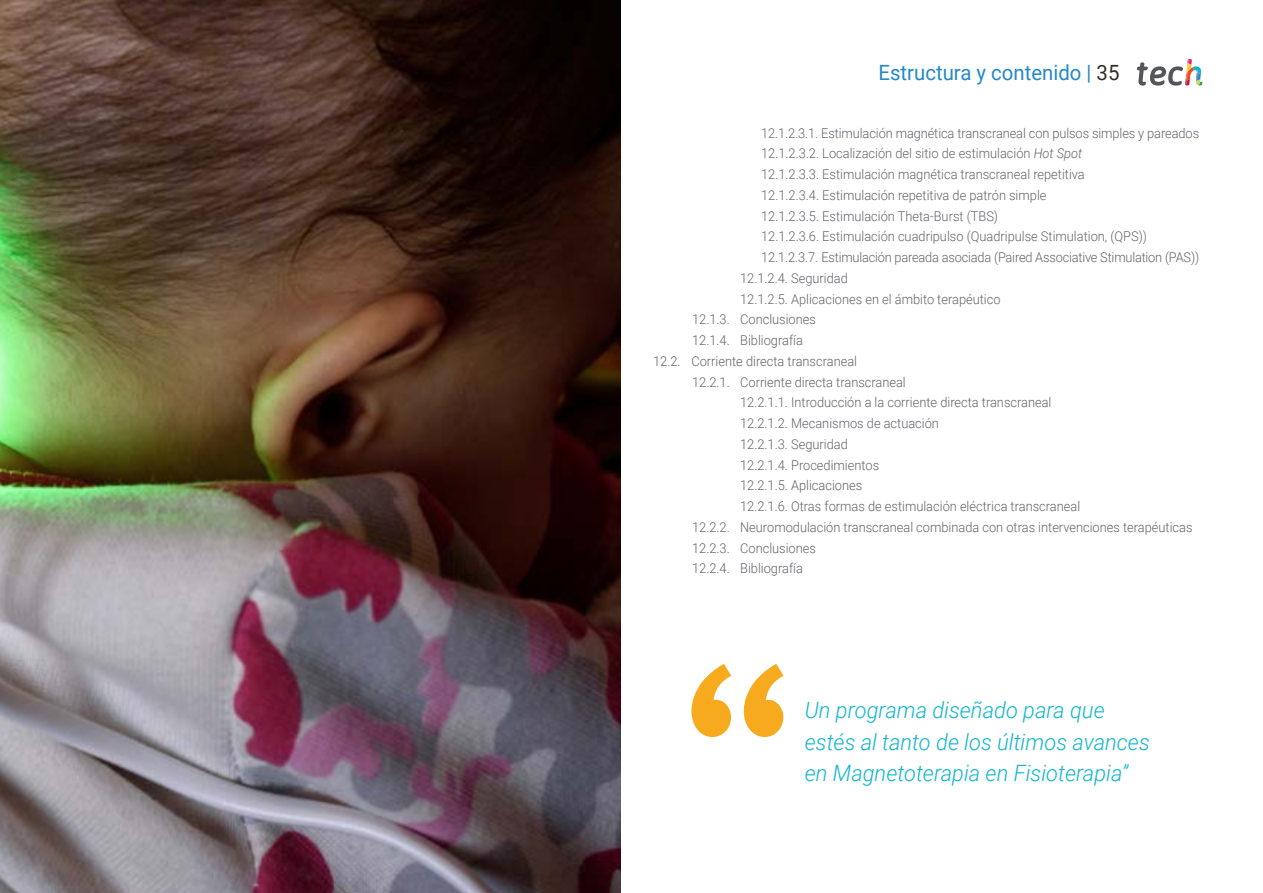
<style>
.page{position:relative;width:1263px;height:893px;background:#fff}
.page>*{position:absolute;margin:0;border:0;box-sizing:border-box;transform-origin:0 0}
.t1{font:italic 300 22.5px/31.5px "Roboto";color:#0fb6cf}
.t2{font:21px "Roboto";color:#2488c9}
.t3{font:300 13.5px "Roboto";color:#61646a;scale:.95 1}
.s1{color:#312e20}
.s2{font-style:italic}
</style>
<div class="page">
<img style="left:0;top:0;width:621px;height:893px">
<svg style="left:691px;top:664px;width:93px;height:73px"></svg>
<svg style="left:1137px;top:59px;width:65px;height:27px"></svg>
<h2 class="t2" style="left:878px;top:57px;width:242px">Estructura y contenido | <span class="s1">35</span></h2>
<p class="t3" style="left:761px;top:123px;width:462px">12.1.2.3.1. Estimulación magnética transcraneal con pulsos simples y pareados</p>
<p class="t3" style="left:761px;top:144px;width:339px">12.1.2.3.2. Localización del sitio de estimulación <span class="s2">Hot Spot</span></p>
<p class="t3" style="left:761px;top:165px;width:342px">12.1.2.3.3. Estimulación magnética transcraneal repetitiva</p>
<p class="t3" style="left:761px;top:186px;width:302px">12.1.2.3.4. Estimulación repetitiva de patrón simple</p>
<p class="t3" style="left:761px;top:206px;width:251px">12.1.2.3.5. Estimulación Theta-Burst (TBS)</p>
<p class="t3" style="left:761px;top:227px;width:408px">12.1.2.3.6. Estimulación cuadripulso (Quadripulse Stimulation, (QPS))</p>
<p class="t3" style="left:761px;top:248px;width:463px">12.1.2.3.7. Estimulación pareada asociada (Paired Associative Stimulation (PAS))</p>
<p class="t3" style="left:740px;top:269px;width:115px">12.1.2.4. Seguridad</p>
<p class="t3" style="left:740px;top:289px;width:276px">12.1.2.5. Aplicaciones en el ámbito terapéutico</p>
<p class="t3" style="left:692px;top:310px;width:132px">12.1.3. Conclusiones</p>
<p class="t3" style="left:692px;top:331px;width:118px">12.1.4. Bibliografía</p>
<p class="t3" style="left:653px;top:352px;width:216px">12.2. Corriente directa transcraneal</p>
<p class="t3" style="left:692px;top:372px;width:226px">12.2.1. Corriente directa transcraneal</p>
<p class="t3" style="left:740px;top:393px;width:329px">12.2.1.1. Introducción a la corriente directa transcraneal</p>
<p class="t3" style="left:740px;top:414px;width:211px">12.2.1.2. Mecanismos de actuación</p>
<p class="t3" style="left:740px;top:435px;width:115px">12.2.1.3. Seguridad</p>
<p class="t3" style="left:740px;top:455px;width:148px">12.2.1.4. Procedimientos</p>
<p class="t3" style="left:740px;top:476px;width:130px">12.2.1.5. Aplicaciones</p>
<p class="t3" style="left:740px;top:497px;width:359px">12.2.1.6. Otras formas de estimulación eléctrica transcraneal</p>
<p class="t3" style="left:692px;top:518px;width:528px">12.2.2. Neuromodulación transcraneal combinada con otras intervenciones terapéuticas</p>
<p class="t3" style="left:692px;top:538px;width:132px">12.2.3. Conclusiones</p>
<p class="t3" style="left:692px;top:559px;width:118px">12.2.4. Bibliografía</p>
<h1 class="t1" style="left:805px;top:694px;width:346px">Un programa diseñado para que estés al tanto de los últimos avances en Magnetoterapia en Fisioterapia”</h1>
</div>
